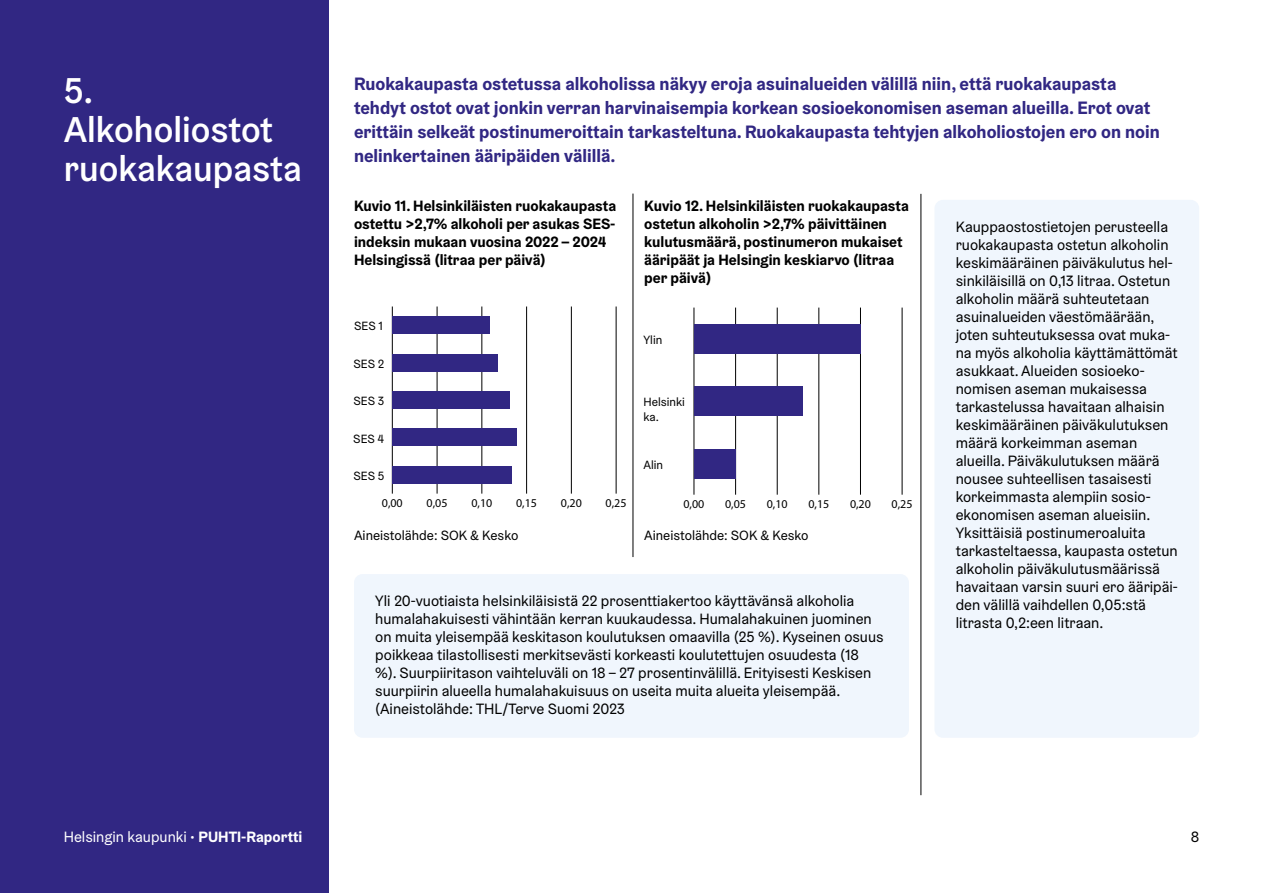
<style>
.page{position:relative;width:1263px;height:893px;background:#fff}
.page>*{position:absolute;margin:0;border:0;box-sizing:border-box;transform-origin:0 0}
._1__Otsikko__palkissa{font:500 36px/39px "Helsinki Grotesk";color:#fff}
.Ingressi{font:700 18px/24px "Helsinki Grotesk";color:#312783}
.Leipis__ei_rivirekkaa{font:15px/18px "Helsinki Grotesk";color:#000}
.Leipis_ei_rivirekkaa__ei_tavutusta{font:700 15px/18px "Helsinki Grotesk";color:#000}
.t1{font:15px "Helsinki Grotesk";color:#fff}
.Aineistolähde{font:13.5px "Helsinki Grotesk";color:#000}
.t2{font:12px "Myriad Pro";color:#000}
.t3{font:12px/14.4px "Helsinki Grotesk";color:#000}
.s1{font-weight:700}
</style>
<div class="page">
<div style="left:0;top:0;width:328px;height:893px;background:#312783"></div>
<hr style="left:392px;top:306px;width:1px;height:188px;background:#000">
<hr style="left:437px;top:306px;width:1px;height:188px;background:#000">
<hr style="left:482px;top:306px;width:1px;height:188px;background:#000">
<hr style="left:526px;top:306px;width:1px;height:188px;background:#000">
<hr style="left:571px;top:306px;width:1px;height:188px;background:#000">
<hr style="left:616px;top:306px;width:1px;height:188px;background:#000">
<div style="left:392px;top:316px;width:98px;height:18px;background:#312783"></div>
<div style="left:392px;top:354px;width:106px;height:18px;background:#312783"></div>
<div style="left:392px;top:391px;width:117px;height:18px;background:#312783"></div>
<div style="left:392px;top:428px;width:124px;height:18px;background:#312783"></div>
<div style="left:392px;top:466px;width:119px;height:18px;background:#312783"></div>
<hr style="left:694px;top:308px;width:1px;height:187px;background:#000">
<hr style="left:735px;top:308px;width:1px;height:187px;background:#000">
<hr style="left:777px;top:308px;width:1px;height:187px;background:#000">
<hr style="left:818px;top:308px;width:1px;height:187px;background:#000">
<hr style="left:860px;top:308px;width:1px;height:187px;background:#000">
<hr style="left:902px;top:308px;width:1px;height:187px;background:#000">
<div style="left:694px;top:324px;width:166px;height:30px;background:#312783"></div>
<div style="left:694px;top:386px;width:108px;height:30px;background:#312783"></div>
<div style="left:694px;top:448px;width:42px;height:30px;background:#312783"></div>
<div style="left:354px;top:574px;width:555px;height:164px;background:#f0f6fd;border-radius:9px"></div>
<div style="left:934px;top:200px;width:265px;height:538px;background:#f0f6fd;border-radius:9px"></div>
<hr style="left:633px;top:194px;width:1px;height:363px;background:#000">
<hr style="left:921px;top:194px;width:1px;height:601px;background:#000">
<h1 class="_1__Otsikko__palkissa" style="left:64px;top:71px;width:240px">5.<br>Alkoholiostot ruokakaupasta</h1>
<p class="Ingressi" style="left:354px;top:71px;width:807px">Ruokakaupasta ostetussa alkoholissa näkyy eroja asuinalueiden välillä niin, että ruokakaupasta tehdyt ostot ovat jonkin verran harvinaisempia korkean sosioekonomisen aseman alueilla. Erot ovat erittäin selkeät postinumeroittain tarkasteltuna. Ruokakaupasta tehtyjen alkoholiostojen ero on noin nelinkertainen ääripäiden välillä.</p>
<p class="Leipis_ei_rivirekkaa__ei_tavutusta" style="left:354px;top:196px;width:264px">Kuvio 11. Helsinkiläisten ruokakaupasta ostettu &gt;2,7% alkoholi per asukas SES&shy;indeksin mukaan vuosina 2022 – 2024<br>Helsingissä (litraa per päivä)</p>
<p class="Leipis_ei_rivirekkaa__ei_tavutusta" style="left:644px;top:196px;width:266px">Kuvio 12. Helsinkiläisten ruokakaupasta ostetun alkoholin &gt;2,7% päivittäinen kulutusmäärä, postinumeron mukaiset ääripäät ja Helsingin keskiarvo (litraa per päivä)</p>
<p class="Leipis__ei_rivirekkaa" style="left:956px;top:218px;width:224px">Kauppaostostietojen perusteella ruokakaupasta ostetun alkoholin keskimääräinen päiväkulutus hel&shy;sinkiläisillä on 0,13 litraa. Ostetun alkoholin määrä suhteutetaan asuinalueiden väestömäärään, joten suhteutuksessa ovat muka&shy;na myös alkoholia käyttämättömät asukkaat. Alueiden sosioeko&shy;nomisen aseman mukaisessa tarkastelussa havaitaan alhaisin keskimääräinen päiväkulutuksen määrä korkeimman aseman alueilla. Päiväkulutuksen määrä nousee suhteellisen tasaisesti korkeimmasta alempiin sosio&shy;ekonomisen aseman alueisiin.<br>Yksittäisiä postinumeroaluita tarkasteltaessa, kaupasta ostetun alkoholin päiväkulutusmäärissä havaitaan varsin suuri ero ääripäi&shy;den välillä vaihdellen 0,05:stä litrasta 0,2:een litraan.</p>
<p class="t3" style="left:354px;top:319px;width:30px">SES 1</p>
<p class="t3" style="left:643px;top:332px;width:20px">Ylin</p>
<p class="t3" style="left:353px;top:356px;width:32px">SES 2</p>
<p class="t3" style="left:354px;top:394px;width:32px">SES 3</p>
<p class="t3" style="left:643px;top:395px;width:43px">Helsinki ka.</p>
<p class="t3" style="left:353px;top:431px;width:33px">SES 4</p>
<p class="t3" style="left:643px;top:457px;width:21px">Alin</p>
<p class="t3" style="left:353px;top:468px;width:32px">SES 5</p>
<p class="t2" style="left:382px;top:495px;width:22px">0,00</p>
<p class="t2" style="left:427px;top:495px;width:22px">0,05</p>
<p class="t2" style="left:471px;top:495px;width:22px">0,10</p>
<p class="t2" style="left:516px;top:495px;width:22px">0,15</p>
<p class="t2" style="left:561px;top:495px;width:22px">0,20</p>
<p class="t2" style="left:606px;top:495px;width:22px">0,25</p>
<p class="t2" style="left:683px;top:496px;width:22px">0,00</p>
<p class="t2" style="left:725px;top:496px;width:22px">0,05</p>
<p class="t2" style="left:767px;top:496px;width:22px">0,10</p>
<p class="t2" style="left:808px;top:496px;width:22px">0,15</p>
<p class="t2" style="left:850px;top:496px;width:22px">0,20</p>
<p class="t2" style="left:892px;top:496px;width:22px">0,25</p>
<p class="Aineistolähde" style="left:354px;top:527px;width:166px">Aineistolähde: SOK &amp; Kesko</p>
<p class="Aineistolähde" style="left:644px;top:527px;width:166px">Aineistolähde: SOK &amp; Kesko</p>
<p class="Leipis__ei_rivirekkaa" style="left:375px;top:592px;width:510px">Yli 20-vuotiaista helsinkiläisistä 22 prosenttiakertoo käyttävänsä alkoholia humalahakuisesti vähintään kerran kuukaudessa. Humalahakuinen juominen on muita yleisempää keskitason koulutuksen omaavilla (25 %). Kyseinen osuus poikkeaa tilastollisesti merkitsevästi korkeasti koulutettujen osuudesta (18 %). Suurpiiritason vaihteluväli on 18 – 27 prosentinvälillä. Erityisesti Keskisen suurpiirin alueella humalahakuisuus on useita muita alueita yleisempää. (Aineistolähde: THL/Terve Suomi 2023</p>
<p class="t1" style="left:64px;top:828px;width:240px">Helsingin kaupunki • <span class="s1">PUHTI-Raportti</span></p>
<p class="Leipis__ei_rivirekkaa" style="left:1191px;top:828px;width:10px">8</p>
</div>
